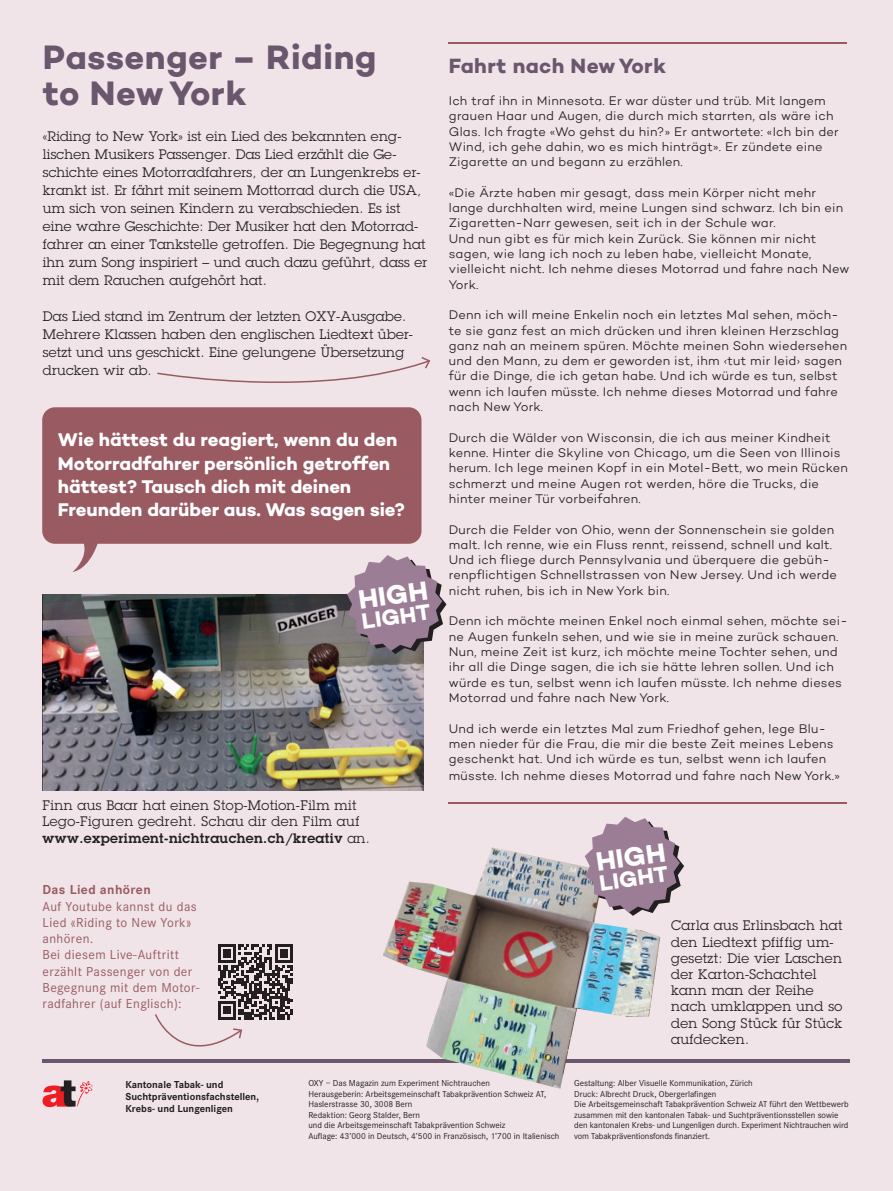
<style>
.page{position:relative;width:893px;height:1191px;background:#fff}
.page>*{position:absolute;margin:0;border:0;box-sizing:border-box;transform-origin:0 0}
.t1{font:700 34.5px/36px "Campton";letter-spacing:.015em;color:#6b576d}
.t2{font:700 27px "Campton";color:#fff}
.t3{font:700 22.5px "Campton";color:#fff}
.t4{font:700 21px "Campton";letter-spacing:.015em;color:#6b576d}
.t5{font:700 18.75px/23.4px "Campton";letter-spacing:-.005em;color:#fff}
.t6{font:13.5px/18px "Lubalin Graph";letter-spacing:.02em;color:#231f20}
.t7{font:13.5px/16.2px "Corporate S";letter-spacing:.03em;color:#9a5a62}
.t8{font:700 13.5px "Corporate S";letter-spacing:.03em;color:#9a5a62}
.t9{font:300 12.75px/15.3px "Campton";letter-spacing:.015em;color:#231f20}
.t10{font:700 10.5px/12px "Corporate S";color:#231f20}
.t11{font:9px/10.5px "Corporate S";color:#231f20}
.s1{font-weight:600}
</style>
<div class="page">
<div style="left:0;top:0;width:892px;height:1191px;background:#f0e4e9"></div>
<svg style="left:43px;top:1080px;width:50px;height:27px"></svg>
<div style="left:42px;top:407px;width:379px;height:137px;background:#9a5a62;border-radius:13px"></div>
<svg style="left:73px;top:543px;width:26px;height:29px"></svg>
<img style="left:42px;top:595px;width:382px;height:196px">
<hr style="left:43px;top:1059px;width:807px;height:3px;background:#6b576d">
<img style="left:383px;top:847px;width:277px;height:241px">
<svg style="left:347px;top:555px;width:99px;height:99px"></svg>
<svg style="left:585px;top:817px;width:99px;height:99px"></svg>
<svg style="left:155px;top:944px;width:138px;height:103px"></svg>
<svg style="left:157px;top:357px;width:273px;height:26px"></svg>
<hr style="left:449px;top:42px;width:398px;height:1px;background:#9a5a62">
<hr style="left:449px;top:802px;width:398px;height:1px;background:#9a5a62">
<h1 class="t1" style="left:43px;top:39px;width:335px">Passenger – Riding to New York</h1>
<p class="t6" style="left:43px;top:127px;width:386px">«Riding to New York» ist ein Lied des bekannten eng&shy;lischen Musikers Passenger. Das Lied erzählt die Ge&shy;schichte eines Motorradfahrers, der an Lungenkrebs er&shy;krankt ist. Er fährt mit seinem Mottorrad durch die USA, um sich von seinen Kindern zu verabschieden. Es ist eine wahre Geschichte: Der Musiker hat den Motorrad&shy;fahrer an einer Tankstelle getroffen. Die Begegnung hat ihn zum Song inspiriert – und auch dazu geführt, dass er mit dem Rauchen aufgehört hat.</p>
<p class="t6" style="left:43px;top:307px;width:372px">Das Lied stand im Zentrum der letzten OXY-Ausgabe.<br>Mehrere Klassen haben den englischen Liedtext über&shy;setzt und uns geschickt. Eine gelungene Übersetzung drucken wir ab.</p>
<h3 class="t5" style="left:58px;top:428px;width:348px">Wie hättest du reagiert, wenn du den Motorradfahrer persönlich getroffen hättest? Tausch dich mit deinen Freunden darüber aus. Was sagen sie?</h3>
<h2 class="t2" style="left:356px;top:583px;width:71px;rotate:-8deg">HIGH</h2>
<h3 class="t3" style="left:360px;top:607px;width:71px;rotate:-8deg">LIGHT</h3>
<p class="t6" style="left:43px;top:797px;width:329px;line-height:16.2px">Finn aus Baar hat einen Stop-Motion-Film mit<br>Lego-Figuren gedreht. Schau dir den Film auf <span class="s1">www.experiment-nichtrauchen.ch/kreativ</span> an.</p>
<p class="t8" style="left:43px;top:882px;width:110px">Das Lied anhören</p>
<p class="t7" style="left:43px;top:898px;width:158px">Auf Youtube kannst du das<br>Lied «Riding to New York» anhören.<br>Bei diesem Live-Auftritt erzählt Passenger von der<br>Begegnung mit dem Motor&shy;radfahrer (auf Englisch):</p>
<h3 class="t4" style="left:449px;top:53px;width:219px">Fahrt nach New York</h3>
<p class="t9" style="left:449px;top:93px;width:391px">Ich traf ihn in Minnesota. Er war düster und trüb. Mit langem grauen Haar und Augen, die durch mich starrten, als wäre ich Glas. Ich fragte «Wo gehst du hin?» Er antwortete: «Ich bin der Wind, ich gehe dahin, wo es mich hinträgt». Er zündete eine Zigarette an und begann zu erzählen.</p>
<p class="t9" style="left:449px;top:185px;width:402px">«Die Ärzte haben mir gesagt, dass mein Körper nicht mehr lange durchhalten wird, meine Lungen sind schwarz. Ich bin ein Zigaretten-Narr gewesen, seit ich in der Schule war.<br>Und nun gibt es für mich kein Zurück. Sie können mir nicht sagen, wie lang ich noch zu leben habe, vielleicht Monate, vielleicht nicht. Ich nehme dieses Motorrad und fahre nach New York.</p>
<p class="t9" style="left:449px;top:307px;width:400px">Denn ich will meine Enkelin noch ein letztes Mal sehen, möch&shy;te sie ganz fest an mich drücken und ihren kleinen Herzschlag ganz nah an meinem spüren. Möchte meinen Sohn wiedersehen und den Mann, zu dem er geworden ist, ihm ‹tut mir leid› sagen für die Dinge, die ich getan habe. Und ich würde es tun, selbst wenn ich laufen müsste. Ich nehme dieses Motorrad und fahre nach New York.</p>
<p class="t9" style="left:449px;top:429px;width:400px">Durch die Wälder von Wisconsin, die ich aus meiner Kindheit kenne. Hinter die Skyline von Chicago, um die Seen von Illinois herum. Ich lege meinen Kopf in ein Motel-Bett, wo mein Rücken schmerzt und meine Augen rot werden, höre die Trucks, die hinter meiner Tür vorbeifahren.</p>
<p class="t9" style="left:449px;top:521px;width:390px">Durch die Felder von Ohio, wenn der Sonnenschein sie golden malt. Ich renne, wie ein Fluss rennt, reissend, schnell und kalt.<br>Und ich fliege durch Pennsylvania und überquere die gebüh&shy;renpflichtigen Schnellstrassen von New Jersey. Und ich werde nicht ruhen, bis ich in New York bin.</p>
<p class="t9" style="left:449px;top:613px;width:400px">Denn ich möchte meinen Enkel noch einmal sehen, möchte sei&shy;ne Augen funkeln sehen, und wie sie in meine zurück schauen.<br>Nun, meine Zeit ist kurz, ich möchte meine Tochter sehen, und ihr all die Dinge sagen, die ich sie hätte lehren sollen. Und ich würde es tun, selbst wenn ich laufen müsste. Ich nehme dieses Motorrad und fahre nach New York.</p>
<p class="t9" style="left:449px;top:720px;width:386px">Und ich werde ein letztes Mal zum Friedhof gehen, lege Blu&shy;men nieder für die Frau, die mir die beste Zeit meines Lebens geschenkt hat. Und ich würde es tun, selbst wenn ich laufen</p>
<p class="t9" style="left:449px;top:767px;width:392px">müsste. Ich nehme dieses Motorrad und fahre nach New York.»</p>
<h2 class="t2" style="left:594px;top:844px;width:71px;rotate:-8deg">HIGH</h2>
<h3 class="t3" style="left:598px;top:869px;width:71px;rotate:-8deg">LIGHT</h3>
<p class="t6" style="left:671px;top:917px;width:173px;line-height:16.2px">Carla aus Erlinsbach hat den Liedtext pfiffig um&shy;gesetzt: Die vier Laschen der Karton-Schachtel kann man der Reihe nach umklappen und so den Song Stück für Stück aufdecken.</p>
<p class="t10" style="left:125px;top:1078px;width:135px">Kantonale Tabak- und<br>Suchtpräventionsfachstellen,<br>Krebs- und Lungenligen</p>
<p class="t11" style="left:308px;top:1078px;width:253px">OXY – Das Magazin zum Experiment Nichtrauchen<br>Herausgeberin: Arbeitsgemeinschaft Tabakprävention Schweiz AT, Haslerstrasse 30, 3008 Bern<br>Redaktion: Georg Stalder, Bern<br>und die Arbeitsgemeinschaft Tabakprävention Schweiz<br>Auflage: 43’000 in Deutsch, 4’500 in Französisch, 1’700 in Italienisch</p>
<p class="t11" style="left:574px;top:1078px;width:276px">Gestaltung: Alber Visuelle Kommunikation, Zürich<br>Druck: Albrecht Druck, Obergerlafingen<br>Die Arbeitsgemeinschaft Tabakprävention Schweiz AT führt den Wettbewerb zusammen mit den kantonalen Tabak- und Suchtpräventionsstellen sowie den kantonalen Krebs- und Lungenligen durch. Experiment Nichtrauchen wird vom Tabakpräventionsfonds finanziert.</p>
</div>
